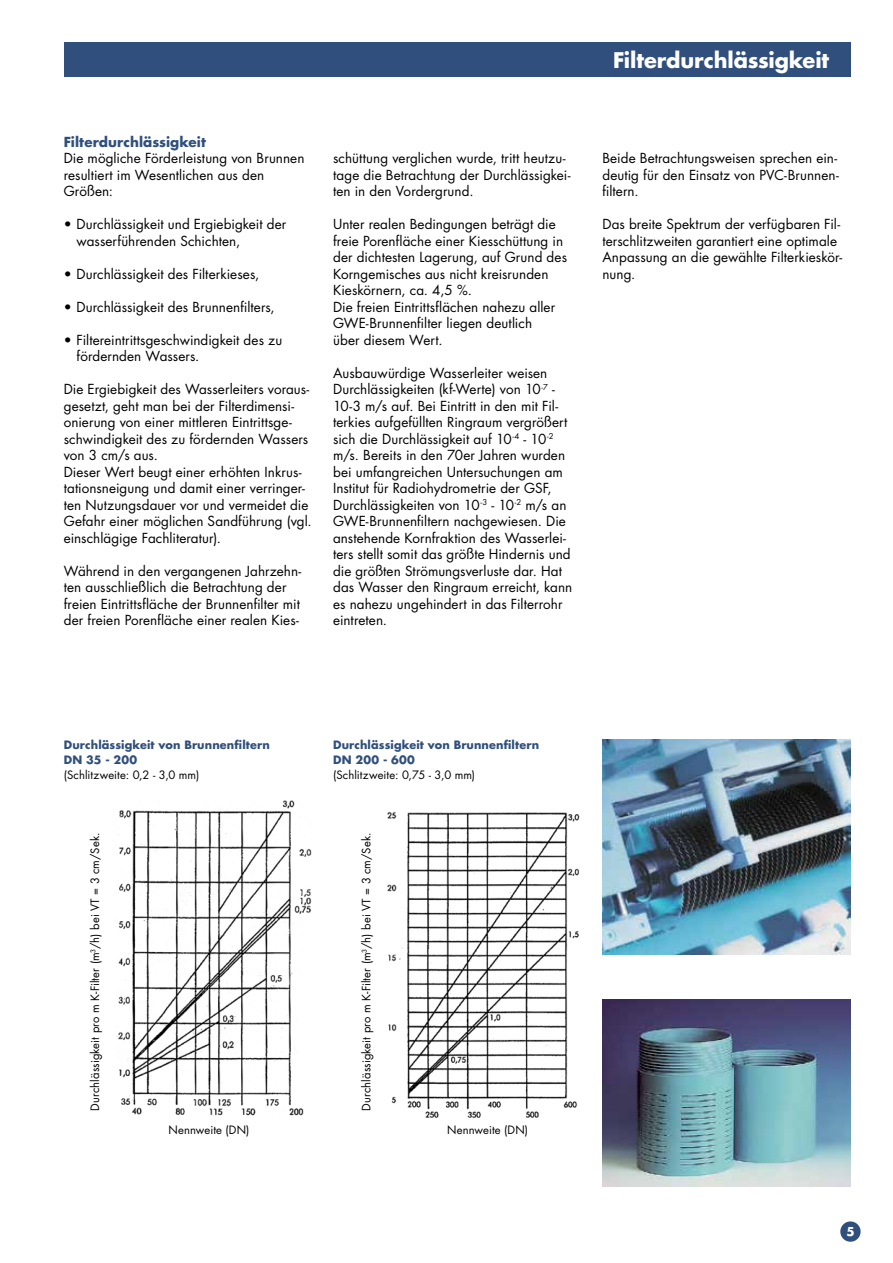
<style>
.page{position:relative;width:893px;height:1263px;background:#fff}
.page>*{position:absolute;margin:0;border:0;box-sizing:border-box;transform-origin:0 0}
.t1{font:700 21px "Futura";letter-spacing:-.005em;color:#fff}
.t2{font:13.5px/16.5px "Futura";letter-spacing:.005em;color:#000}
.t3{font:700 13.5px "Futura";letter-spacing:.005em;color:#304f7c}
.t4{font:700 12px "Futura";color:#fff}
.t5{font:11.25px "Futura";letter-spacing:.005em;color:#000}
.t6{font:700 11.25px/15px "Futura";letter-spacing:.015em;color:#304f7c}
</style>
<div class="page">
<div style="left:840px;top:1221px;width:21px;height:21px;background:#304f7c;border-radius:50%"></div>
<div style="left:64px;top:43px;width:786px;height:34px;background:#304f7c"></div>
<img style="left:602px;top:740px;width:248px;height:215px">
<img style="left:116px;top:800px;width:196px;height:316px">
<img style="left:387px;top:812px;width:193px;height:306px">
<img style="left:603px;top:999px;width:247px;height:187px">
<p class="t3" style="left:64px;top:132px;width:144px">Filterdurchlässigkeit</p>
<p class="t2" style="left:64px;top:150px;width:242px">Die mögliche Förderleistung von Brunnen resultiert im Wesentlichen aus den<br>Größen:</p>
<p class="t2" style="left:77px;top:216px;width:211px;text-indent:-13px">• Durchlässigkeit und Ergiebigkeit der wasserführenden Schichten,</p>
<p class="t2" style="left:64px;top:265px;width:197px">• Durchlässigkeit des Filterkieses,</p>
<p class="t2" style="left:64px;top:298px;width:212px">• Durchlässigkeit des Brunnenfilters,</p>
<p class="t2" style="left:77px;top:331px;width:207px;text-indent:-13px">• Filtereintrittsgeschwindigkeit des zu fördernden Wassers.</p>
<p class="t2" style="left:64px;top:381px;width:249px">Die Ergiebigkeit des Wasserleiters voraus&shy;gesetzt, geht man bei der Filterdimensi&shy;onierung von einer mittleren Eintrittsge&shy;schwindigkeit des zu fördernden Wassers von 3 cm/s aus.<br>Dieser Wert beugt einer erhöhten Inkrus&shy;tationsneigung und damit einer verringer&shy;ten Nutzungsdauer vor und vermeidet die Gefahr einer möglichen Sandführung (vgl. einschlägige Fachliteratur).</p>
<p class="t2" style="left:64px;top:562px;width:239px">Während in den vergangenen Jahrzehn&shy;ten ausschließlich die Betrachtung der freien Eintrittsfläche der Brunnenfilter mit der freien Porenfläche einer realen Kies-</p>
<p class="t2" style="left:333px;top:150px;width:239px">schüttung verglichen wurde, tritt heutzu&shy;tage die Betrachtung der Durchlässigkei&shy;ten in den Vordergrund.</p>
<p class="t2" style="left:333px;top:216px;width:235px">Unter realen Bedingungen beträgt die freie Porenfläche einer Kiesschüttung in der dichtesten Lagerung, auf Grund des Korngemisches aus nicht kreisrunden Kieskörnern, ca. 4,5 %.<br>Die freien Eintrittsflächen nahezu aller GWE-Brunnenfilter liegen deutlich<br>über diesem Wert.</p>
<p class="t2" style="left:333px;top:364px;width:241px">Ausbauwürdige Wasserleiter weisen Durchlässigkeiten (kf-Werte) von 10<sup>-7</sup> - 10-3 m/s auf. Bei Eintritt in den mit Fil&shy;terkies aufgefüllten Ringraum vergrößert sich die Durchlässigkeit auf 10<sup>-4</sup> - 10<sup>-2 </sup>m/s. Bereits in den 70er Jahren wurden bei umfangreichen Untersuchungen am Institut für Radiohydrometrie der GSF, Durchlässigkeiten von 10<sup>-3</sup> - 10<sup>-2</sup> m/s an GWE-Brunnenfiltern nachgewiesen. Die anstehende Kornfraktion des Wasserlei&shy;ters stellt somit das größte Hindernis und die größten Strömungsverluste dar. Hat das Wasser den Ringraum erreicht, kann es nahezu ungehindert in das Filterrohr eintreten.</p>
<h1 class="t1" style="left:613px;top:45px;width:218px">Filterdurchlässigkeit</h1>
<p class="t2" style="left:602px;top:150px;width:238px">Beide Betrachtungsweisen sprechen ein&shy;deutig für den Einsatz von PVC-Brunnen&shy;filtern.</p>
<p class="t2" style="left:602px;top:216px;width:241px">Das breite Spektrum der verfügbaren Fil&shy;terschlitzweiten garantiert eine optimale Anpassung an die gewählte Filterkieskör&shy;nung.</p>
<p class="t6" style="left:64px;top:737px;width:208px">Durchlässigkeit von Brunnenfiltern<br>DN 35 - 200</p>
<p class="t5" style="left:64px;top:767px;width:137px">(Schlitzweite: 0,2 - 3,0 mm)</p>
<p class="t6" style="left:333px;top:737px;width:208px">Durchlässigkeit von Brunnenfiltern<br>DN 200 - 600</p>
<p class="t5" style="left:333px;top:767px;width:144px">(Schlitzweite: 0,75 - 3,0 mm)</p>
<p class="t5" style="left:87px;top:1111px;width:279px;rotate:-90deg">Durchlässigkeit pro m K-Filter (m<sup>3</sup>/h) bei VT = 3 cm/Sek.</p>
<p class="t5" style="left:359px;top:1111px;width:279px;rotate:-90deg">Durchlässigkeit pro m K-Filter (m<sup>3</sup>/h) bei VT = 3 cm/Sek.</p>
<p class="t5" style="left:168px;top:1122px;width:83px">Nennweite (DN)</p>
<p class="t5" style="left:447px;top:1122px;width:83px">Nennweite (DN)</p>
<p class="t4" style="left:846px;top:1223px;width:10px">5</p>
</div>
